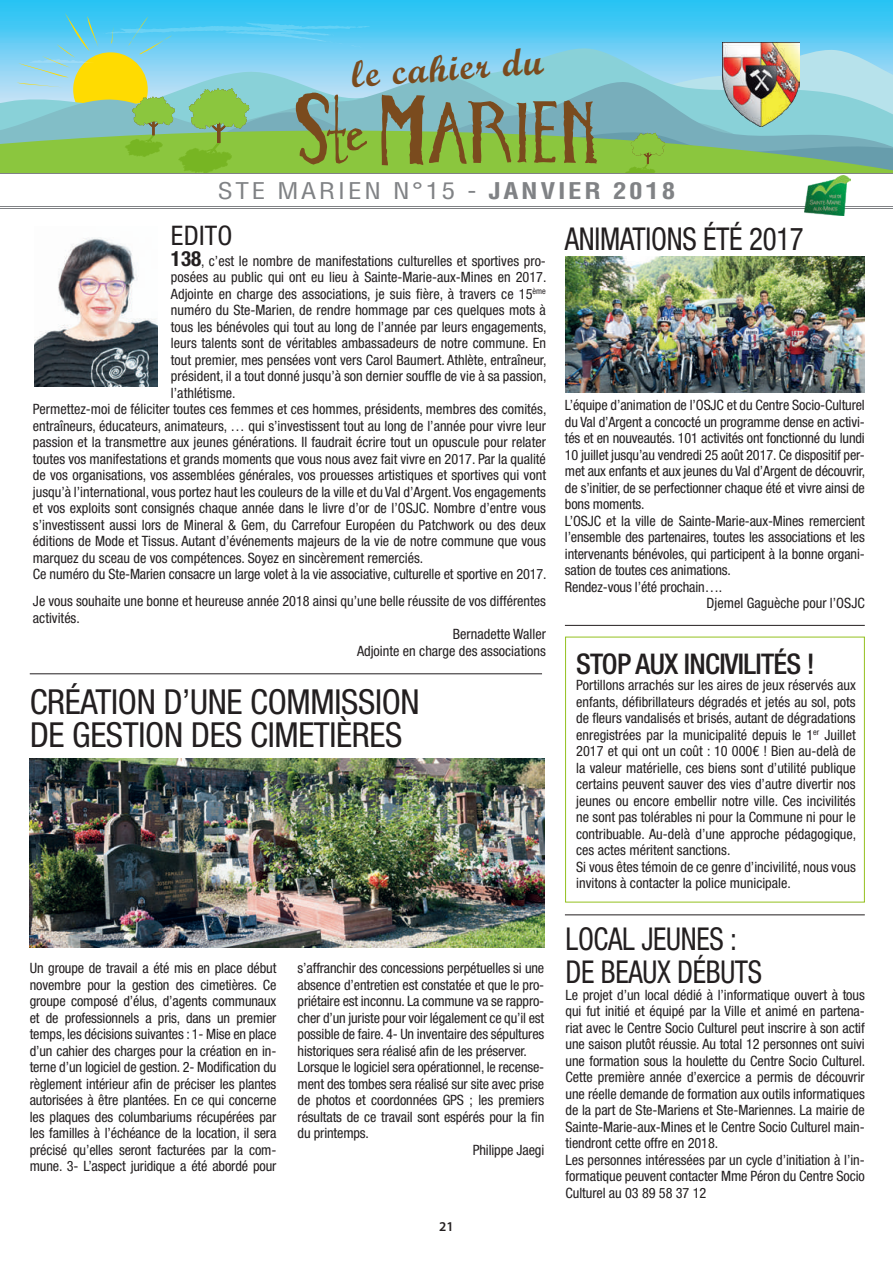
<style>
.page{position:relative;width:893px;height:1263px;background:#fff}
.page>*{position:absolute;margin:0;border:0;box-sizing:border-box;transform-origin:0 0}
.t1{font:37.5px "Script MT Bold";color:#7a4b1e}
.t2{font:condensed 34.5px/33px "Helvetica Neue LT Std";letter-spacing:-.01em;color:#231f20}
.t3{font:condensed 31.5px/33px "Helvetica Neue LT Std";letter-spacing:-.01em;color:#231f20;scale:.91 1}
.t4{font:500 condensed 28.5px "Helvetica Neue LT Std";letter-spacing:-.025em;color:#231f20}
.t5{font:condensed 27px "Helvetica Neue LT Std";letter-spacing:.01em;color:#231f20}
.t6{font:condensed 22.5px "Helvetica LT Std";letter-spacing:.1em;color:#808285;scale:1.2 1}
.t7{font:condensed 14.25px/16.5px "Helvetica Neue LT Std";color:#231f20}
.t8{font:600 13.5px "Myriad Pro";color:#231f20}
.s1{font-weight:700}
.s2{font-weight:700;font-size:21px}
</style>
<div class="page">
<svg style="left:0;top:0;width:893px;height:47px;background:#40c6f3"></svg>
<svg style="left:0;top:47px;width:893px;height:27px;background:#8ad3ed"></svg>
<svg style="left:0;top:80px;width:893px;height:51px;background:#8bc9d2"></svg>
<svg style="left:0;top:131px;width:893px;height:42px;background:#82bc72"></svg>
<svg style="left:625px;top:133px;width:40px;height:40px;background:#85bc45"></svg>
<svg style="left:533px;top:101px;width:24px;height:62px"></svg>
<svg style="left:381px;top:95px;width:130px;height:70px;background:#81975f"></svg>
<svg style="left:517px;top:102px;width:10px;height:61px"></svg>
<svg style="left:17px;top:13px;width:353px;height:160px;background:#84c6a5"></svg>
<svg style="left:563px;top:100px;width:34px;height:64px;background:#7d8556"></svg>
<hr style="left:0;top:206px;width:893px;height:1px;background:#808285">
<hr style="left:0;top:173px;width:893px;height:1px;background:#808285">
<hr style="left:0;top:208px;width:893px;height:1px;background:#808285">
<img style="left:805px;top:176px;width:45px;height:39px">
<img style="left:723px;top:43px;width:76px;height:83px">
<hr style="left:30px;top:673px;width:512px;height:1px;background:#231f20">
<img style="left:30px;top:759px;width:514px;height:189px">
<img style="left:34px;top:237px;width:124px;height:149px">
<img style="left:566px;top:256px;width:299px;height:136px">
<hr style="left:565px;top:914px;width:300px;height:1px;background:#231f20">
<hr style="left:565px;top:625px;width:300px;height:1px;background:#231f20">
<div style="left:565px;top:637px;width:300px;height:265px;border:1px solid #94c120"></div>
<h1 class="t1" style="left:350px;top:51px;width:193px;rotate:-4deg">le cahier du</h1>
<h3 class="t6" style="left:218px;top:177px;width:383px">STE MARIEN N°15 - <span class="s1">JANVIER 2018</span></h3>
<h3 class="t5" style="left:171px;top:219px;width:63px">EDITO</h3>
<p class="t7" style="left:171px;top:252px;width:376px"><span class="s2">138</span>, c’est le nombre de manifestations culturelles et sportives pro-</p>
<p class="t7" style="left:171px;top:269px;width:377px">posées au public qui ont eu lieu à Sainte-Marie-aux-Mines en 2017.</p>
<p class="t7" style="left:171px;top:285px;width:376px">Adjointe en charge des associations, je suis fière, à travers ce 15<sup>ème</sup></p>
<p class="t7" style="left:171px;top:302px;width:376px">numéro du Ste-Marien, de rendre hommage par ces quelques mots à</p>
<p class="t7" style="left:171px;top:318px;width:377px">tous les bénévoles qui tout au long de l’année par leurs engagements,</p>
<p class="t7" style="left:171px;top:335px;width:377px">leurs talents sont de véritables ambassadeurs de notre commune. En</p>
<p class="t7" style="left:171px;top:351px;width:377px">tout premier, mes pensées vont vers Carol Baumert. Athlète, entraîneur,</p>
<p class="t7" style="left:171px;top:368px;width:377px">président, il a tout donné jusqu’à son dernier souffle de vie à sa passion,</p>
<p class="t7" style="left:171px;top:384px;width:66px">l’athlétisme.</p>
<p class="t7" style="left:33px;top:401px;width:515px">Permettez-moi de féliciter toutes ces femmes et ces hommes, présidents, membres des comités,</p>
<p class="t7" style="left:33px;top:417px;width:514px">entraîneurs, éducateurs, animateurs, … qui s’investissent tout au long de l’année pour vivre leur</p>
<p class="t7" style="left:33px;top:434px;width:515px">passion et la transmettre aux jeunes générations. Il faudrait écrire tout un opuscule pour relater</p>
<p class="t7" style="left:33px;top:450px;width:514px">toutes vos manifestations et grands moments que vous nous avez fait vivre en 2017. Par la qualité</p>
<p class="t7" style="left:33px;top:467px;width:515px">de vos organisations, vos assemblées générales, vos prouesses artistiques et sportives qui vont</p>
<p class="t7" style="left:33px;top:483px;width:515px">jusqu’à l’international, vous portez haut les couleurs de la ville et du Val d’Argent. Vos engagements</p>
<p class="t7" style="left:33px;top:500px;width:515px">et vos exploits sont consignés chaque année dans le livre d’or de l’OSJC. Nombre d’entre vous</p>
<p class="t7" style="left:33px;top:516px;width:515px">s’investissent aussi lors de Mineral &amp; Gem, du Carrefour Européen du Patchwork ou des deux</p>
<p class="t7" style="left:33px;top:533px;width:515px">éditions de Mode et Tissus. Autant d’événements majeurs de la vie de notre commune que vous</p>
<p class="t7" style="left:33px;top:549px;width:392px">marquez du sceau de vos compétences. Soyez en sincèrement remerciés.</p>
<p class="t7" style="left:33px;top:566px;width:515px">Ce numéro du Ste-Marien consacre un large volet à la vie associative, culturelle et sportive en 2017.</p>
<p class="t7" style="left:33px;top:593px;width:515px">Je vous souhaite une bonne et heureuse année 2018 ainsi qu’une belle réussite de vos différentes</p>
<p class="t7" style="left:33px;top:609px;width:48px">activités.</p>
<p class="t7" style="left:453px;top:626px;width:95px">Bernadette Waller</p>
<p class="t7" style="left:357px;top:642px;width:190px">Adjointe en charge des associations</p>
<h3 class="t3" style="left:565px;top:222px;width:264px">ANIMATIONS ÉTÉ 2017</h3>
<p class="t7" style="left:565px;top:397px;width:301px">L’équipe d’animation de l’OSJC et du Centre Socio-Culturel</p>
<p class="t7" style="left:565px;top:413px;width:301px">du Val d’Argent a concocté un programme dense en activi-</p>
<p class="t7" style="left:565px;top:430px;width:301px">tés et en nouveautés. 101 activités ont fonctionné du lundi</p>
<p class="t7" style="left:565px;top:446px;width:301px">10 juillet jusqu’au vendredi 25 août 2017. Ce dispositif per-</p>
<p class="t7" style="left:565px;top:463px;width:302px">met aux enfants et aux jeunes du Val d’Argent de découvrir,</p>
<p class="t7" style="left:565px;top:479px;width:301px">de s’initier, de se perfectionner chaque été et vivre ainsi de</p>
<p class="t7" style="left:565px;top:496px;width:81px">bons moments.</p>
<p class="t7" style="left:565px;top:512px;width:301px">L’OSJC et la ville de Sainte-Marie-aux-Mines remercient</p>
<p class="t7" style="left:565px;top:529px;width:301px">l’ensemble des partenaires, toutes les associations et les</p>
<p class="t7" style="left:565px;top:545px;width:301px">intervenants bénévoles, qui participent à la bonne organi-</p>
<p class="t7" style="left:565px;top:562px;width:167px">sation de toutes ces animations.</p>
<p class="t7" style="left:565px;top:578px;width:159px">Rendez-vous l’été prochain….</p>
<p class="t7" style="left:707px;top:595px;width:160px">Djemel Gaguèche pour l’OSJC</p>
<h3 class="t4" style="left:576px;top:646px;width:240px">STOP AUX INCIVILITÉS !</h3>
<p class="t7" style="left:576px;top:677px;width:282px">Portillons arrachés sur les aires de jeux réservés aux enfants, défibrillateurs dégradés et jetés au sol, pots de fleurs vandalisés et brisés, autant de dégradations enregistrées par la municipalité depuis le 1<sup>er</sup> Juillet 2017 et qui ont un coût : 10 000€ ! Bien au-delà de la valeur matérielle, ces biens sont d’utilité publique certains peuvent sauver des vies d’autre divertir nos jeunes ou encore embellir notre ville. Ces incivilités ne sont pas tolérables ni pour la Commune ni pour le contribuable. Au-delà d’une approche pédagogique, ces actes méritent sanctions.<br>Si vous êtes témoin de ce genre d’incivilité, nous vous invitons à contacter la police municipale.</p>
<h2 class="t2" style="left:30px;top:685px;width:391px">CRÉATION D’UNE COMMISSION<br>DE GESTION DES CIMETIÈRES</h2>
<p class="t7" style="left:30px;top:960px;width:248px;text-align:justify">Un groupe de travail a été mis en place début novembre pour la gestion des cimetières. Ce groupe composé d’élus, d’agents communaux et de professionnels a pris, dans un premier temps, les décisions suivantes : 1- Mise en place d’un cahier des charges pour la création en in&shy;terne d’un logiciel de gestion. 2- Modification du règlement intérieur afin de préciser les plantes autorisées à être plantées. En ce qui concerne les plaques des columbariums récupérées par les familles à l’échéance de la location, il sera précisé qu’elles seront facturées par la com&shy;mune. 3- L’aspect juridique a été abordé pour</p>
<p class="t7" style="left:298px;top:960px;width:248px">s’affranchir des concessions perpétuelles si une</p>
<p class="t7" style="left:298px;top:976px;width:248px">absence d’entretien est constatée et que le pro-</p>
<p class="t7" style="left:298px;top:993px;width:248px">priétaire est inconnu. La commune va se rappro-</p>
<p class="t7" style="left:298px;top:1009px;width:248px">cher d’un juriste pour voir légalement ce qu’il est</p>
<p class="t7" style="left:298px;top:1026px;width:248px">possible de faire. 4- Un inventaire des sépultures</p>
<p class="t7" style="left:298px;top:1042px;width:231px">historiques sera réalisé afin de les préserver.</p>
<p class="t7" style="left:298px;top:1059px;width:248px">Lorsque le logiciel sera opérationnel, le recense-</p>
<p class="t7" style="left:298px;top:1075px;width:248px">ment des tombes sera réalisé sur site avec prise</p>
<p class="t7" style="left:298px;top:1092px;width:248px">de photos et coordonnées GPS ; les premiers</p>
<p class="t7" style="left:298px;top:1108px;width:248px">résultats de ce travail sont espérés pour la fin</p>
<p class="t7" style="left:298px;top:1125px;width:73px">du printemps.</p>
<p class="t7" style="left:473px;top:1141px;width:73px">Philippe Jaegi</p>
<p class="t8" style="left:439px;top:1217px;width:16px">21</p>
<h3 class="t3" style="left:566px;top:922px;width:218px">LOCAL JEUNES :<br>DE BEAUX DÉBUTS</h3>
<p class="t7" style="left:566px;top:986px;width:301px">Le projet d’un local dédié à l’informatique ouvert à tous qui fut initié et équipé par la Ville et animé en partena&shy;riat avec le Centre Socio Culturel peut inscrire à son actif une saison plutôt réussie. Au total 12 personnes ont suivi une formation sous la houlette du Centre Socio Culturel.<br>Cette première année d’exercice a permis de découvrir une réelle demande de formation aux outils informatiques de la part de Ste-Mariens et Ste-Mariennes. La mairie de Sainte-Marie-aux-Mines et le Centre Socio Culturel main&shy;tiendront cette offre en 2018.<br>Les personnes intéressées par un cycle d’initiation à l’in&shy;formatique peuvent contacter Mme Péron du Centre Socio Culturel au 03 89 58 37 12</p>
</div>
